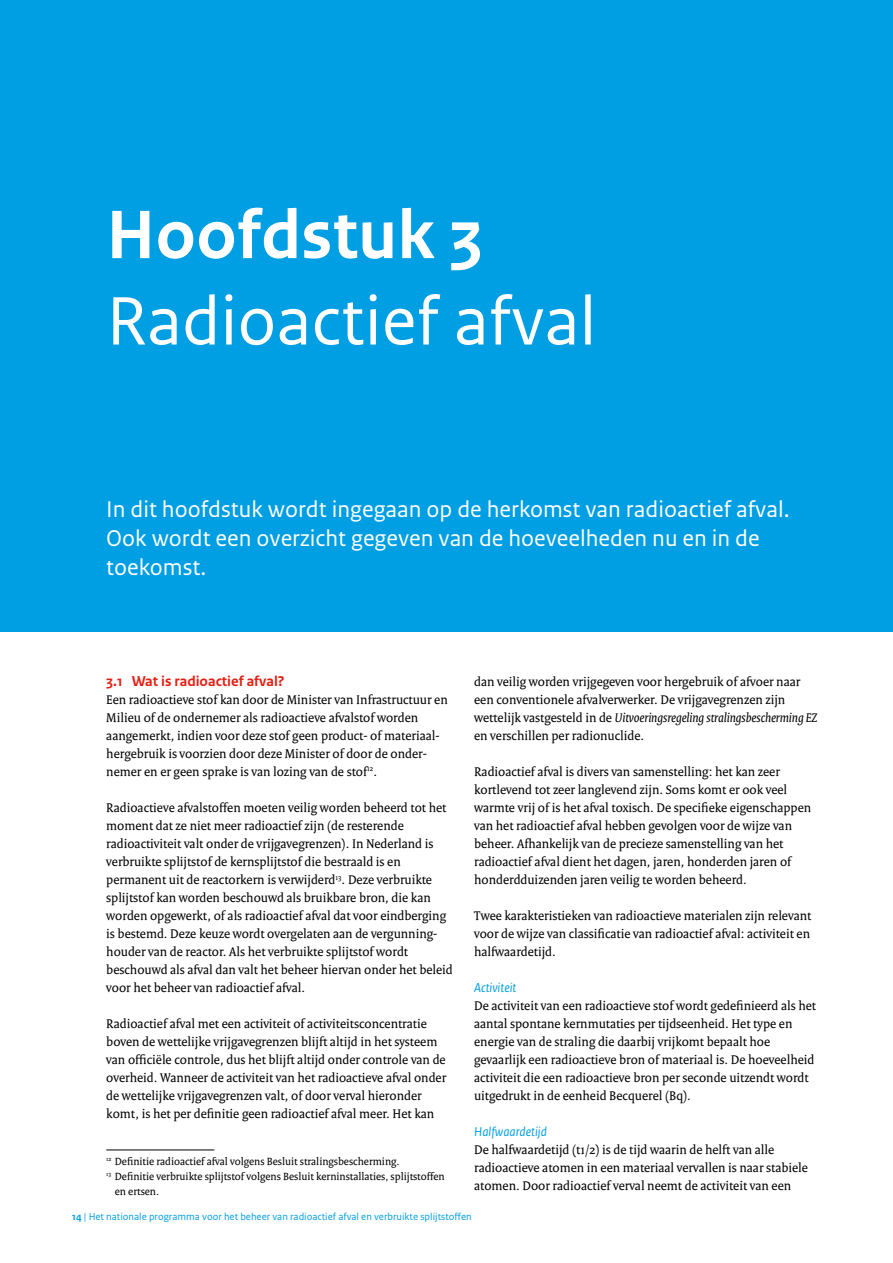
<style>
.page{position:relative;width:893px;height:1263px;background:#fff}
.page>*{position:absolute;margin:0;border:0;box-sizing:border-box;transform-origin:0 0}
._04_RO_Paragraafkop{font:72px/86.4px "Rijksoverheid Sans Text";color:#fff}
._09_RO_Inleiding{font:24px/28.8px "Rijksoverheid Sans Text";color:#fff}
._05_RO_Alineakop_San{font:700 15px "Rijksoverheid Sans Text";color:#e31f13}
._10_RO_Broodtekst_Se{font:13.5px/18px "Rijksoverheid Serif";color:#000}
._06_RO_Subalineakop{font:italic 13.5px "Rijksoverheid Sans Text";color:#009ee3}
._14_RO_Voetnoot{font:11.25px/15px "Rijksoverheid Serif";color:#000}
.t1{font:10.5px "Rijksoverheid Sans Text";color:#009ee3}
.s1{font-weight:700}
.s2{font-style:italic}
</style>
<div class="page">
<div style="left:0;top:0;width:893px;height:631px;background:#009ee3"></div>
<hr style="left:106px;top:1149px;width:108px;height:1px;background:#000">
<p class="_04_RO_Paragraafkop" style="left:106px;top:193px;width:492px"><span class="s1">Hoofdstuk 3<br></span>Radioactief afval</p>
<p class="_09_RO_Inleiding" style="left:106px;top:495px;width:685px">In dit hoofdstuk wordt ingegaan op de herkomst van radioactief afval.<br>Ook wordt een overzicht gegeven van de hoeveelheden nu en in de toekomst.</p>
<p class="_05_RO_Alineakop_San" style="left:106px;top:672px;width:180px">3.1 Wat is radioactief afval?</p>
<p class="_10_RO_Broodtekst_Se" style="left:106px;top:690px;width:343px">Een radioactieve stof kan door de Minister van Infrastructuur en Milieu of de ondernemer als radioactieve afvalstof worden aangemerkt, indien voor deze stof geen product- of materiaal&shy;hergebruik is voorzien door deze Minister of door de onder&shy;nemer en er geen sprake is van lozing van de stof<sup>12</sup>.</p>
<p class="_10_RO_Broodtekst_Se" style="left:106px;top:798px;width:348px">Radioactieve afvalstoffen moeten veilig worden beheerd tot het moment dat ze niet meer radioactief zijn (de resterende radioactiviteit valt onder de vrijgavegrenzen). In Nederland is verbruikte splijtstof de kernsplijtstof die bestraald is en permanent uit de reactorkern is verwijderd<sup>13</sup>. Deze verbruikte splijtstof kan worden beschouwd als bruikbare bron, die kan worden opgewerkt, of als radioactief afval dat voor eindberging is bestemd. Deze keuze wordt overgelaten aan de vergunning&shy;houder van de reactor. Als het verbruikte splijtstof wordt beschouwd als afval dan valt het beheer hiervan onder het beleid voor het beheer van radioactief afval.</p>
<p class="_10_RO_Broodtekst_Se" style="left:106px;top:1014px;width:341px">Radioactief afval met een activiteit of activiteitsconcentratie boven de wettelijke vrijgavegrenzen blijft altijd in het systeem van officiële controle, dus het blijft altijd onder controle van de overheid. Wanneer de activiteit van het radioactieve afval onder de wettelijke vrijgavegrenzen valt, of door verval hieronder komt, is het per definitie geen radioactief afval meer. Het kan</p>
<p class="_14_RO_Voetnoot" style="left:106px;top:1154px;width:295px"><sup>12</sup> Definitie radioactief afval volgens Besluit stralingsbescherming.</p>
<p class="_14_RO_Voetnoot" style="left:115px;top:1169px;width:331px;text-indent:-9px"><sup>13</sup> Definitie verbruikte splijtstof volgens Besluit kerninstallaties, splijtstoffen en ertsen.</p>
<p class="_10_RO_Broodtekst_Se" style="left:474px;top:672px;width:345px">dan veilig worden vrijgegeven voor hergebruik of afvoer naar een conventionele afvalverwerker. De vrijgavegrenzen zijn wettelijk vastgesteld in de <span class="s2">Uitvoeringsregeling stralingsbescherming EZ </span>en verschillen per radionuclide.</p>
<p class="_10_RO_Broodtekst_Se" style="left:474px;top:762px;width:339px">Radioactief afval is divers van samenstelling: het kan zeer kortlevend tot zeer langlevend zijn. Soms komt er ook veel warmte vrij of is het afval toxisch. De specifieke eigenschappen van het radioactief afval hebben gevolgen voor de wijze van beheer. Afhankelijk van de precieze samenstelling van het radioactief afval dient het dagen, jaren, honderden jaren of honderdduizenden jaren veilig te worden beheerd.</p>
<p class="_10_RO_Broodtekst_Se" style="left:474px;top:906px;width:339px;text-align:justify">Twee karakteristieken van radioactieve materialen zijn relevant voor de wijze van classificatie van radioactief afval: activiteit en halfwaardetijd.</p>
<p class="_06_RO_Subalineakop" style="left:474px;top:980px;width:44px">Activiteit</p>
<p class="_10_RO_Broodtekst_Se" style="left:474px;top:996px;width:343px">De activiteit van een radioactieve stof wordt gedefinieerd als het aantal spontane kernmutaties per tijdseenheid. Het type en energie van de straling die daarbij vrijkomt bepaalt hoe gevaarlijk een radioactieve bron of materiaal is. De hoeveelheid activiteit die een radioactieve bron per seconde uitzendt wordt uitgedrukt in de eenheid Becquerel (Bq).</p>
<p class="_06_RO_Subalineakop" style="left:474px;top:1124px;width:74px">Halfwaardetijd</p>
<p class="_10_RO_Broodtekst_Se" style="left:474px;top:1140px;width:335px">De halfwaardetijd (t1/2) is de tijd waarin de helft van alle radioactieve atomen in een materiaal vervallen is naar stabiele atomen. Door radioactief verval neemt de activiteit van een</p>
<p class="t1" style="left:72px;top:1211px;width:401px"><span class="s1">14</span> | Het nationale programma voor het beheer van radioactief afval en verbruikte splijtstoffen</p>
</div>
